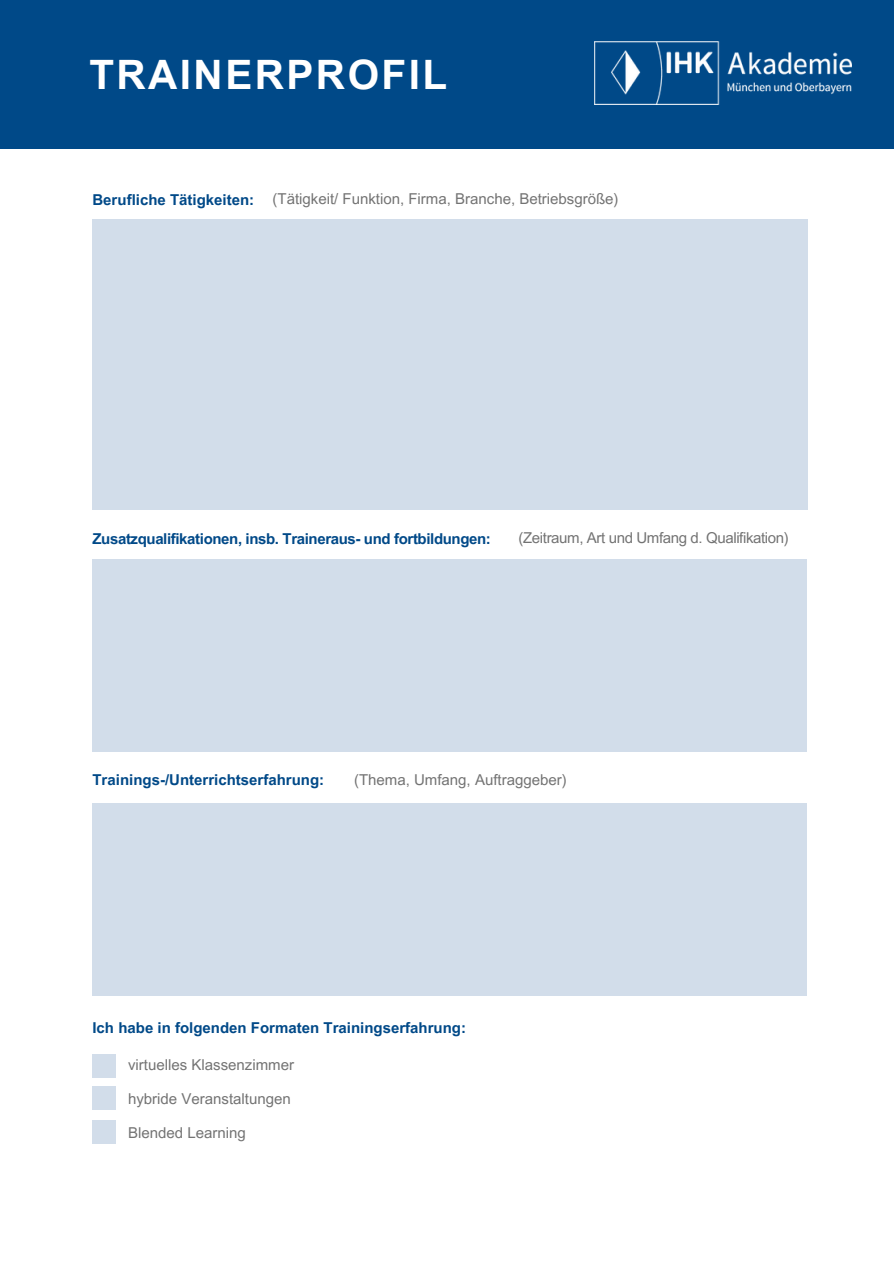
<style>
.page{position:relative;width:894px;height:1264px;background:#fff}
.page>*{position:absolute;margin:0;border:0;box-sizing:border-box;transform-origin:0 0}
.t1{font:700 40.5px "Arial MT Pro";letter-spacing:.06em;color:#fff}
.t2{font:15px "Arial MT Pro";color:#737373}
.t3{font:700 15px "Arial MT Pro";color:#004988}
.t4{font:700 15px "Arial MT Pro";letter-spacing:-.025em;color:#004988}
.t5{font:15px "Arial MT Pro";letter-spacing:-.025em;color:#737373}
</style>
<div class="page">
<div style="left:0;top:0;width:893px;height:149px;background:#004988"></div>
<img style="left:594px;top:41px;width:256px;height:63px">
<div style="left:92px;top:220px;width:715px;height:290px;background:#d2ddea"></div>
<div style="left:92px;top:559px;width:714px;height:192px;background:#d2ddea"></div>
<div style="left:92px;top:803px;width:714px;height:192px;background:#d2ddea"></div>
<div style="left:93px;top:1054px;width:23px;height:23px;background:#d2ddea"></div>
<div style="left:93px;top:1085px;width:23px;height:24px;background:#d2ddea"></div>
<div style="left:93px;top:1120px;width:23px;height:23px;background:#d2ddea"></div>
<p class="t1" style="left:89px;top:59px;width:359px">TRAINERPROFIL</p>
<p class="t3" style="left:92px;top:194px;width:163px">Berufliche Tätigkeiten:</p>
<p class="t2" style="left:272px;top:193px;width:347px">(Tätigkeit/ Funktion, Firma, Branche, Betriebsgröße)</p>
<p class="t4" style="left:92px;top:532px;width:400px">Zusatzqualifikationen, insb. Traineraus- und fortbildungen:</p>
<h2 class="t5" style="left:518px;top:532px;width:272px">(Zeitraum, Art und Umfang d. Qualifikation)</h2>
<h2 class="t3" style="left:92px;top:774px;width:233px">Trainings-/Unterrichtserfahrung:</h2>
<p class="t2" style="left:354px;top:774px;width:214px">(Thema, Umfang, Auftraggeber)</p>
<h2 class="t3" style="left:92px;top:1021px;width:375px">Ich habe in folgenden Formaten Trainingserfahrung:</h2>
<h2 class="t2" style="left:128px;top:1058px;width:167px">virtuelles Klassenzimmer</h2>
<p class="t2" style="left:128px;top:1093px;width:164px">hybride Veranstaltungen</p>
<p class="t2" style="left:128px;top:1126px;width:119px">Blended Learning</p>
</div>
